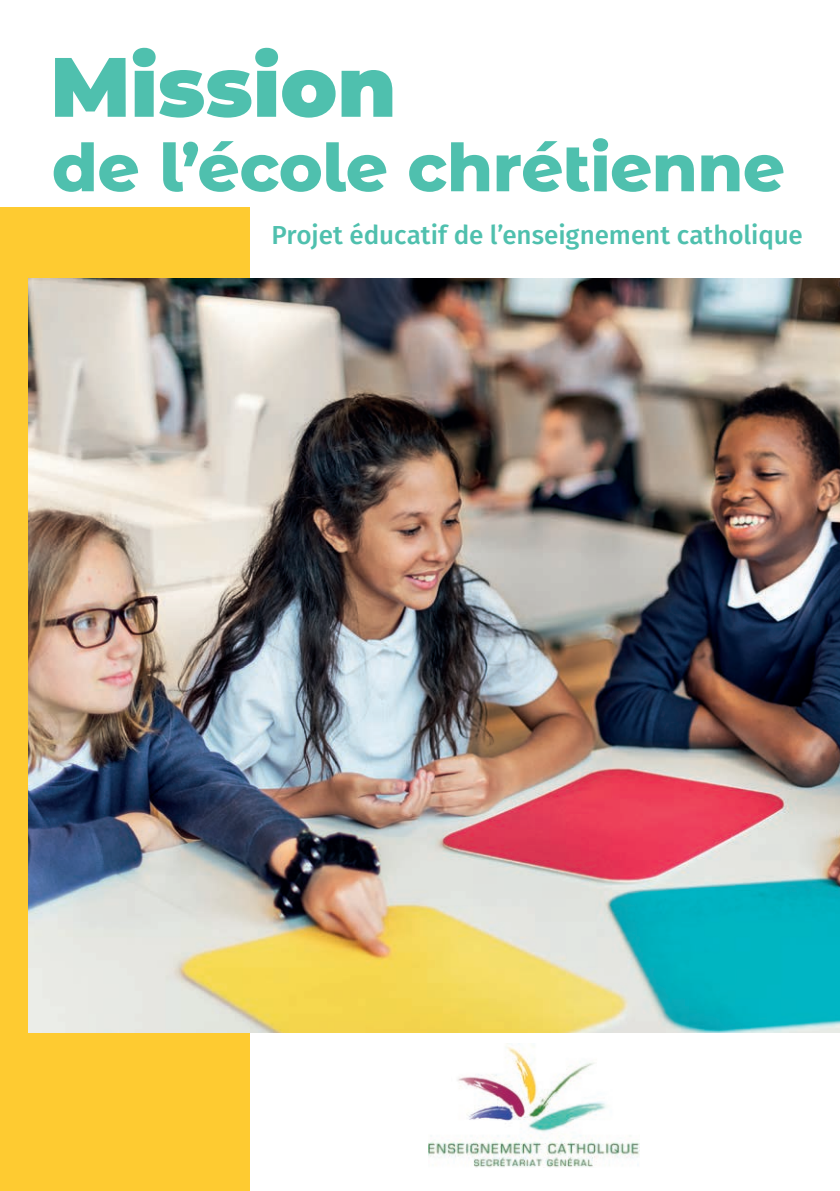
<style>
.page{position:relative;width:840px;height:1191px;background:#fff}
.page>*{position:absolute;margin:0;border:0;box-sizing:border-box;transform-origin:0 0}
.t1{font:900 84px "Montserrat";color:#4fc0ae}
.t2{font:800 66px "Montserrat Alternates";letter-spacing:-.01em;color:#4fc0ae}
.t3{font:500 26px "Fira Sans";letter-spacing:-.005em;color:#4fc0ae}
</style>
<div class="page">
<div style="left:0;top:207px;width:250px;height:984px;background:#fecb31"></div>
<img style="left:28px;top:279px;width:811px;height:753px">
<img style="left:428px;top:1043px;width:211px;height:124px">
<h1 class="t1" style="left:50px;top:24px;width:347px">Mission</h1>
<h2 class="t2" style="left:52px;top:119px;width:734px">de l’école chrétienne</h2>
<p class="t3" style="left:271px;top:214px;width:533px">Projet éducatif de l’enseignement catholique</p>
</div>
